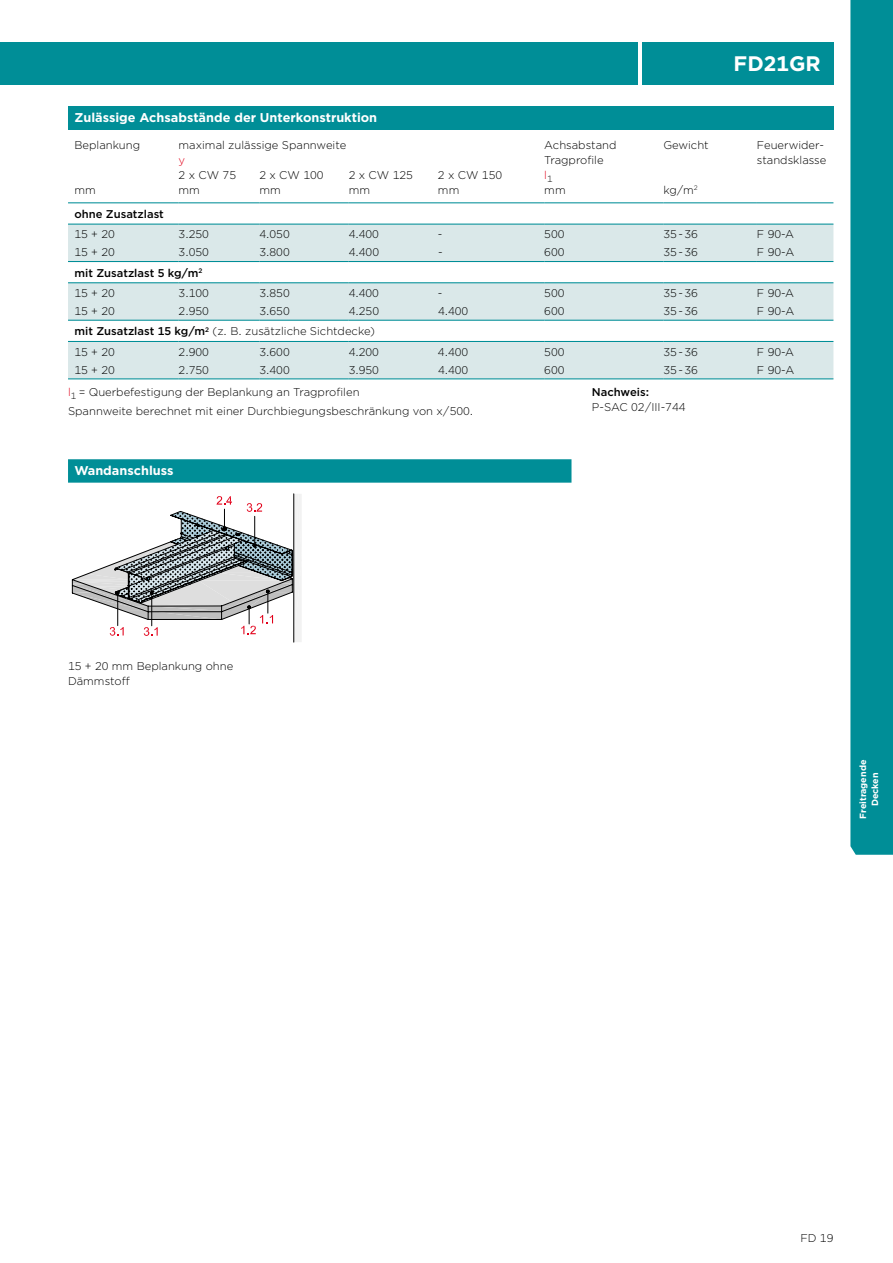
<style>
.page{position:relative;width:893px;height:1263px;background:#fff}
.page>*{position:absolute;margin:0;border:0;box-sizing:border-box;transform-origin:0 0}
.t1{font:700 21px "Gotham";color:#fff}
.t2{font:700 12.75px "Gotham";color:#fff}
.t3{font:300 11.25px/15px "Gotham";color:#000}
.t4{font:500 11.25px/20.2px "Gotham";color:#000}
.t5{font:300 11.25px "Gotham";color:#e2001a}
.t6{font:700 9px/12px "Gotham";color:#fff;text-align:center}
.s1{font-weight:300}
.s2{font-weight:500}
.s3{color:#e2001a}
</style>
<div class="page">
<div style="left:642px;top:43px;width:191px;height:42px;background:#008e97"></div>
<div style="left:0;top:43px;width:638px;height:42px;background:#008e97"></div>
<div style="left:850px;top:0;width:43px;height:855px;background:#008e97"></div>
<div style="left:68px;top:459px;width:503px;height:24px;background:#008e97"></div>
<svg style="left:72px;top:494px;width:230px;height:148px"></svg>
<div style="left:68px;top:106px;width:765px;height:24px;background:#008e97"></div>
<svg style="left:68px;top:225px;width:765px;height:153px;fill:#dae8e9"></svg>
<hr style="left:663px;top:202px;width:94px;height:1px;background:#008e97">
<hr style="left:179px;top:378px;width:80px;height:1px;background:#008e97">
<hr style="left:259px;top:378px;width:90px;height:1px;background:#008e97">
<hr style="left:349px;top:378px;width:89px;height:1px;background:#008e97">
<hr style="left:438px;top:378px;width:106px;height:1px;background:#008e97">
<hr style="left:544px;top:378px;width:119px;height:1px;background:#008e97">
<hr style="left:68px;top:202px;width:111px;height:1px;background:#008e97">
<hr style="left:179px;top:202px;width:80px;height:1px;background:#008e97">
<hr style="left:259px;top:202px;width:90px;height:1px;background:#008e97">
<hr style="left:349px;top:202px;width:89px;height:1px;background:#008e97">
<hr style="left:438px;top:202px;width:106px;height:1px;background:#008e97">
<hr style="left:544px;top:202px;width:119px;height:1px;background:#008e97">
<hr style="left:757px;top:202px;width:76px;height:1px;background:#008e97">
<hr style="left:68px;top:224px;width:111px;height:1px;background:#008e97">
<hr style="left:179px;top:224px;width:80px;height:1px;background:#008e97">
<hr style="left:259px;top:224px;width:90px;height:1px;background:#008e97">
<hr style="left:349px;top:224px;width:89px;height:1px;background:#008e97">
<hr style="left:438px;top:224px;width:106px;height:1px;background:#008e97">
<hr style="left:544px;top:224px;width:119px;height:1px;background:#008e97">
<hr style="left:663px;top:224px;width:94px;height:1px;background:#008e97">
<hr style="left:757px;top:224px;width:76px;height:1px;background:#008e97">
<hr style="left:68px;top:282px;width:111px;height:1px;background:#008e97">
<hr style="left:663px;top:282px;width:94px;height:1px;background:#008e97">
<hr style="left:757px;top:282px;width:76px;height:1px;background:#008e97">
<hr style="left:68px;top:341px;width:111px;height:1px;background:#008e97">
<hr style="left:663px;top:341px;width:94px;height:1px;background:#008e97">
<hr style="left:757px;top:341px;width:76px;height:1px;background:#008e97">
<hr style="left:68px;top:261px;width:111px;height:1px;background:#008e97">
<hr style="left:179px;top:261px;width:80px;height:1px;background:#008e97">
<hr style="left:259px;top:261px;width:90px;height:1px;background:#008e97">
<hr style="left:349px;top:261px;width:89px;height:1px;background:#008e97">
<hr style="left:438px;top:261px;width:106px;height:1px;background:#008e97">
<hr style="left:544px;top:261px;width:119px;height:1px;background:#008e97">
<hr style="left:663px;top:261px;width:94px;height:1px;background:#008e97">
<hr style="left:757px;top:261px;width:76px;height:1px;background:#008e97">
<hr style="left:179px;top:282px;width:80px;height:1px;background:#008e97">
<hr style="left:259px;top:282px;width:90px;height:1px;background:#008e97">
<hr style="left:349px;top:282px;width:89px;height:1px;background:#008e97">
<hr style="left:438px;top:282px;width:106px;height:1px;background:#008e97">
<hr style="left:544px;top:282px;width:119px;height:1px;background:#008e97">
<hr style="left:68px;top:320px;width:111px;height:1px;background:#008e97">
<hr style="left:179px;top:320px;width:80px;height:1px;background:#008e97">
<hr style="left:259px;top:320px;width:90px;height:1px;background:#008e97">
<hr style="left:349px;top:320px;width:89px;height:1px;background:#008e97">
<hr style="left:438px;top:320px;width:106px;height:1px;background:#008e97">
<hr style="left:544px;top:320px;width:119px;height:1px;background:#008e97">
<hr style="left:663px;top:320px;width:94px;height:1px;background:#008e97">
<hr style="left:757px;top:320px;width:76px;height:1px;background:#008e97">
<hr style="left:179px;top:341px;width:80px;height:1px;background:#008e97">
<hr style="left:259px;top:341px;width:90px;height:1px;background:#008e97">
<hr style="left:349px;top:341px;width:89px;height:1px;background:#008e97">
<hr style="left:438px;top:341px;width:106px;height:1px;background:#008e97">
<hr style="left:544px;top:341px;width:119px;height:1px;background:#008e97">
<hr style="left:68px;top:378px;width:111px;height:1px;background:#008e97">
<hr style="left:663px;top:378px;width:94px;height:1px;background:#008e97">
<hr style="left:757px;top:378px;width:76px;height:1px;background:#008e97">
<h1 class="t1" style="left:734px;top:50px;width:89px">FD21GR</h1>
<p class="t2" style="left:74px;top:109px;width:304px">Zulässige Achsabstände der Unterkonstruktion</p>
<p class="t3" style="left:74px;top:138px;width:67px">Beplankung</p>
<p class="t3" style="left:179px;top:138px;width:169px">maximal zulässige Spannweite</p>
<p class="t3" style="left:544px;top:138px;width:74px">Achsabstand</p>
<p class="t3" style="left:663px;top:138px;width:47px">Gewicht</p>
<p class="t3" style="left:757px;top:138px;width:69px">Feuerwider-</p>
<p class="t5" style="left:179px;top:153px;width:8px">y</p>
<p class="t3" style="left:544px;top:152px;width:61px">Tragprofile</p>
<p class="t3" style="left:757px;top:152px;width:71px">standsklasse</p>
<p class="t3" style="left:179px;top:167px;width:59px">2 x CW 75</p>
<p class="t3" style="left:259px;top:167px;width:66px">2 x CW 100</p>
<p class="t3" style="left:349px;top:167px;width:66px">2 x CW 125</p>
<p class="t3" style="left:438px;top:167px;width:66px">2 x CW 150</p>
<p class="t5" style="left:544px;top:168px;width:10px">l<sub>1</sub></p>
<p class="t3" style="left:74px;top:182px;width:23px">mm</p>
<p class="t3" style="left:179px;top:182px;width:23px">mm</p>
<p class="t3" style="left:259px;top:182px;width:23px">mm</p>
<p class="t3" style="left:349px;top:182px;width:23px">mm</p>
<p class="t3" style="left:438px;top:182px;width:23px">mm</p>
<p class="t3" style="left:544px;top:182px;width:23px">mm</p>
<p class="t3" style="left:663px;top:182px;width:36px">kg/m<sup>2</sup></p>
<p class="t4" style="left:74px;top:204px;width:91px">ohne Zusatzlast</p>
<p class="t3" style="left:74px;top:226px;width:42px">15 + 20</p>
<p class="t3" style="left:179px;top:226px;width:32px">3.250</p>
<p class="t3" style="left:259px;top:226px;width:32px">4.050</p>
<p class="t3" style="left:349px;top:226px;width:32px">4.400</p>
<p class="t3" style="left:438px;top:226px;width:6px">-</p>
<p class="t3" style="left:544px;top:226px;width:22px">500</p>
<p class="t3" style="left:663px;top:226px;width:36px">35 - 36</p>
<p class="t3" style="left:757px;top:226px;width:39px">F 90-A</p>
<p class="t3" style="left:74px;top:245px;width:42px">15 + 20</p>
<p class="t3" style="left:179px;top:245px;width:32px">3.050</p>
<p class="t3" style="left:259px;top:245px;width:32px">3.800</p>
<p class="t3" style="left:349px;top:245px;width:32px">4.400</p>
<p class="t3" style="left:438px;top:245px;width:6px">-</p>
<p class="t3" style="left:544px;top:245px;width:22px">600</p>
<p class="t3" style="left:663px;top:245px;width:36px">35 - 36</p>
<p class="t3" style="left:757px;top:245px;width:39px">F 90-A</p>
<p class="t4" style="left:74px;top:262px;width:129px">mit Zusatzlast 5 kg/m<sup>2<br></sup><span class="s1">15 + 20</span></p>
<p class="t3" style="left:179px;top:285px;width:32px">3.100</p>
<p class="t3" style="left:259px;top:285px;width:32px">3.850</p>
<p class="t3" style="left:349px;top:285px;width:32px">4.400</p>
<p class="t3" style="left:438px;top:285px;width:6px">-</p>
<p class="t3" style="left:544px;top:285px;width:22px">500</p>
<p class="t3" style="left:663px;top:285px;width:36px">35 - 36</p>
<p class="t3" style="left:757px;top:285px;width:39px">F 90-A</p>
<p class="t3" style="left:74px;top:303px;width:42px">15 + 20</p>
<p class="t3" style="left:179px;top:303px;width:32px">2.950</p>
<p class="t3" style="left:259px;top:303px;width:32px">3.650</p>
<p class="t3" style="left:349px;top:303px;width:32px">4.250</p>
<p class="t3" style="left:438px;top:303px;width:32px">4.400</p>
<p class="t3" style="left:544px;top:303px;width:22px">600</p>
<p class="t3" style="left:663px;top:303px;width:36px">35 - 36</p>
<p class="t3" style="left:757px;top:303px;width:39px">F 90-A</p>
<p class="t3" style="left:74px;top:321px;width:302px;line-height:20.2px"><span class="s2">mit Zusatzlast 15 kg/m</span><sup>2</sup> (z. B. zusätzliche Sichtdecke)<br>15 + 20</p>
<p class="t3" style="left:179px;top:344px;width:32px">2.900</p>
<p class="t3" style="left:259px;top:344px;width:32px">3.600</p>
<p class="t3" style="left:349px;top:344px;width:32px">4.200</p>
<p class="t3" style="left:438px;top:344px;width:32px">4.400</p>
<p class="t3" style="left:544px;top:344px;width:22px">500</p>
<p class="t3" style="left:663px;top:344px;width:36px">35 - 36</p>
<p class="t3" style="left:757px;top:344px;width:39px">F 90-A</p>
<p class="t3" style="left:74px;top:362px;width:42px">15 + 20</p>
<p class="t3" style="left:179px;top:362px;width:32px">2.750</p>
<p class="t3" style="left:259px;top:362px;width:32px">3.400</p>
<p class="t3" style="left:349px;top:362px;width:32px">3.950</p>
<p class="t3" style="left:438px;top:362px;width:32px">4.400</p>
<p class="t3" style="left:544px;top:362px;width:22px">600</p>
<p class="t3" style="left:663px;top:362px;width:36px">35 - 36</p>
<p class="t3" style="left:757px;top:362px;width:39px">F 90-A</p>
<p class="t3" style="left:68px;top:382px;width:407px;line-height:19.2px"><span class="s3">l</span><sub>1</sub> = Querbefestigung der Beplankung an Tragprofilen<br>Spannweite berechnet mit einer Durchbiegungsbeschränkung von x/500.</p>
<p class="t4" style="left:592px;top:382px;width:59px">Nachweis:</p>
<p class="t3" style="left:592px;top:399px;width:95px">P-SAC 02/III-744</p>
<p class="t2" style="left:74px;top:462px;width:101px">Wandanschluss</p>
<p class="t3" style="left:68px;top:658px;width:167px">15 + 20 mm Beplankung ohne<br>Dämmstoff</p>
<p class="t6" style="left:857px;top:819px;width:61px;rotate:-90deg">Freitragende<br>Decken</p>
<p class="t3" style="left:800px;top:1230px;width:35px">FD 19</p>
</div>
